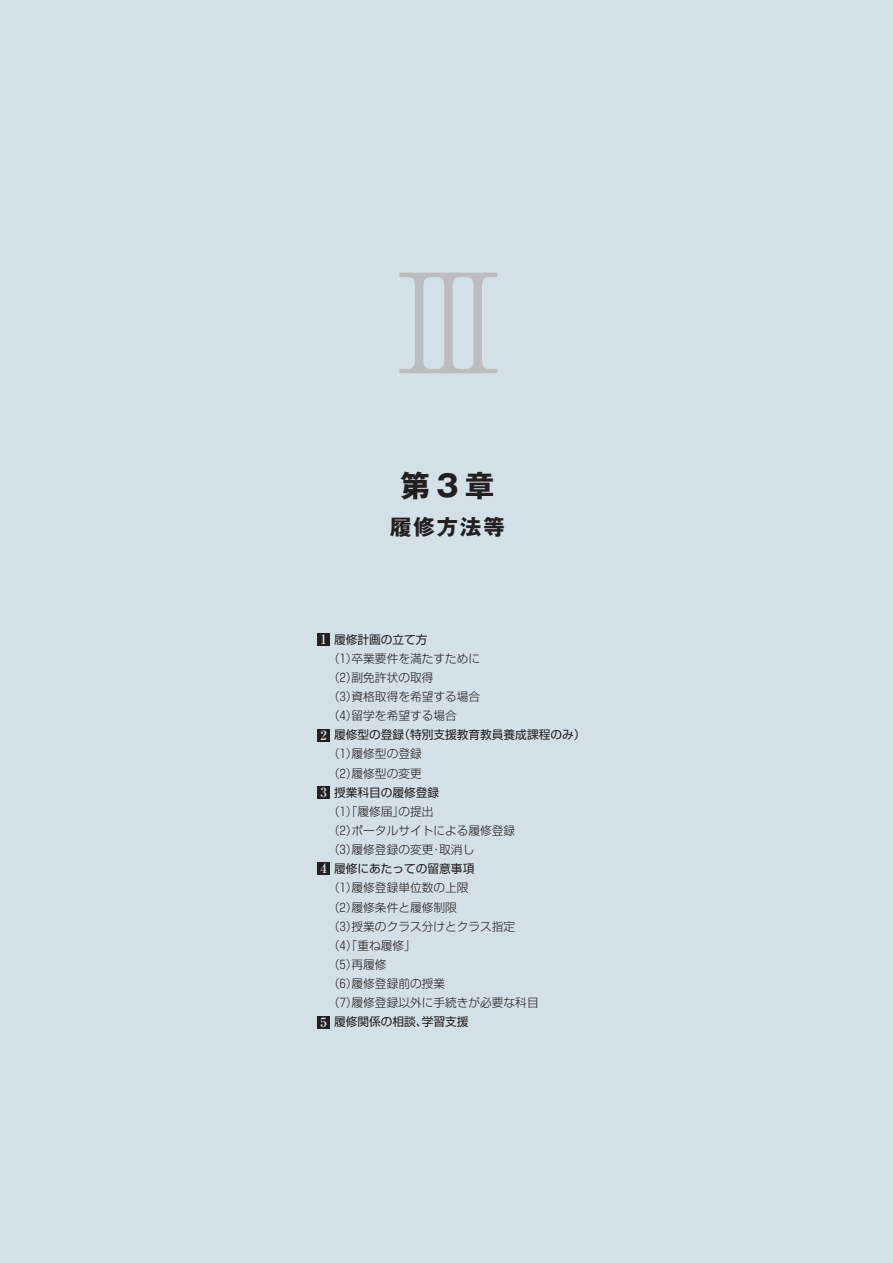
<style>
.page{position:relative;width:893px;height:1263px;background:#d4e0e8}
.page>*{position:absolute;margin:0;border:0;box-sizing:border-box;transform-origin:0 0}
.t1{font:300 137.85px "Ryumin Pro";color:#bcbdc0}
.t2{font:700 29.7px "Gothic MB101 Pro";color:#231f20}
.t3{font:700 21.3px "Gothic MB101 Pro";letter-spacing:.1em;color:#231f20}
.t4{font:700 12.75px "Ryumin Pro";color:#d4e0e8}
.t5{font:300 11.7px/19.2px "Shin Go Pro";color:#231f20}
.t6{font:11.7px "Shin Go Pro";color:#231f20}
</style>
<div class="page">
<div style="left:317px;top:634px;width:13px;height:12px;background:#231f20"></div>
<div style="left:317px;top:729px;width:13px;height:13px;background:#231f20"></div>
<div style="left:317px;top:786px;width:13px;height:13px;background:#231f20"></div>
<div style="left:317px;top:862px;width:13px;height:13px;background:#231f20"></div>
<div style="left:317px;top:1016px;width:13px;height:13px;background:#231f20"></div>
<h1 class="t1" style="left:380px;top:213px;width:139px">Ⅲ</h1>
<h2 class="t2" style="left:400px;top:461px;width:96px">第3章</h2>
<h3 class="t3" style="left:390px;top:509px;width:116px">履修方法等</h3>
<p class="t6" style="left:334px;top:630px;width:95px">履修計画の立て方</p>
<p class="t5" style="left:328px;top:647px;width:154px">（1）卒業要件を満たすために（2）副免許状の取得<br>（3）資格取得を希望する場合（4）留学を希望する場合</p>
<p class="t6" style="left:334px;top:725px;width:253px">履修型の登録（特別支援教育教員養成課程のみ）</p>
<p class="t5" style="left:328px;top:743px;width:95px">（1）履修型の登録（2）履修型の変更</p>
<p class="t6" style="left:334px;top:783px;width:107px">授業科目の履修登録</p>
<p class="t5" style="left:328px;top:800px;width:189px">（1）「履修届」の提出<br>（2）ポータルサイトによる履修登録（3）履修登録の変更・取消し</p>
<p class="t6" style="left:334px;top:859px;width:142px">履修にあたっての留意事項</p>
<p class="t5" style="left:328px;top:877px;width:212px">（1）履修登録単位数の上限<br>（2）履修条件と履修制限<br>（3）授業のクラス分けとクラス指定<br>（4）「重ね履修」<br>（5）再履修<br>（6）履修登録前の授業<br>（7）履修登録以外に手続きが必要な科目</p>
<p class="t6" style="left:334px;top:1012px;width:136px">履修関係の相談、学習支援</p>
<p class="t4" style="left:321px;top:629px;width:8px">1</p>
<p class="t4" style="left:321px;top:725px;width:8px">2</p>
<p class="t4" style="left:321px;top:782px;width:8px">3</p>
<p class="t4" style="left:321px;top:858px;width:8px">4</p>
<p class="t4" style="left:321px;top:1012px;width:8px">5</p>
</div>
